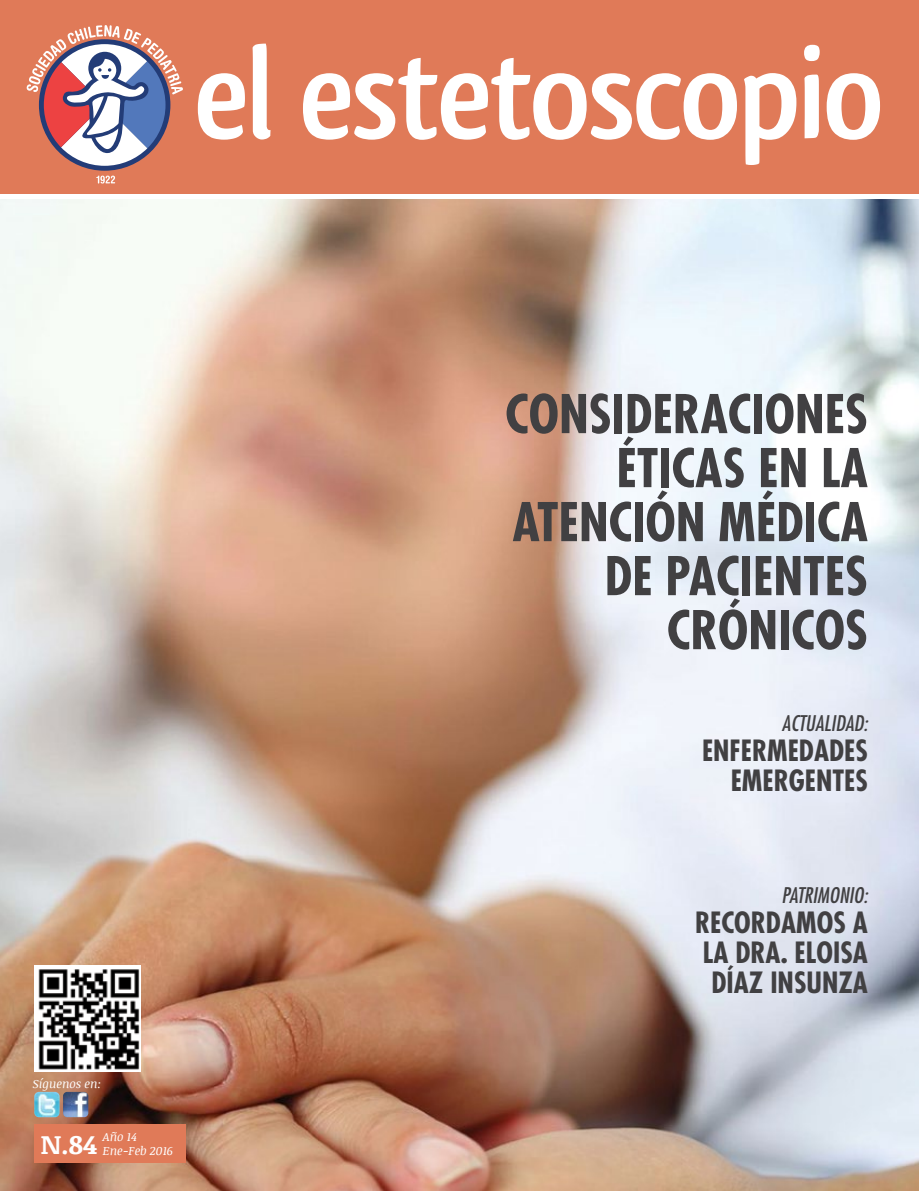
<style>
.page{position:relative;width:919px;height:1191px;background:#fff}
.page>*{position:absolute;margin:0;border:0;box-sizing:border-box;transform-origin:0 0}
.t1{font:700 condensed 51.9px/54px "Futura Std";color:#414042;text-align:right}
.t2{font:700 condensed 28.5px/30px "Futura Std";color:#414042;text-align:right}
.t3{font:700 27px "Noticia Text";color:#fff}
.t4{font:italic condensed 21px "Futura Std";color:#414042}
.t5{font:italic 12px "Noticia Text";color:#fff}
</style>
<div class="page">
<img style="left:0;top:200px;width:918px;height:991px">
<div style="left:0;top:0;width:918px;height:194px;background:#e07a58"></div>
<img style="left:63px;top:1091px;width:25px;height:26px">
<img style="left:34px;top:1091px;width:26px;height:26px">
<div style="left:34px;top:1124px;width:151px;height:38px;background:#e07a58"></div>
<svg style="left:198px;top:73px;width:47px;height:67px"></svg>
<svg style="left:252px;top:44px;width:18px;height:95px"></svg>
<svg style="left:303px;top:58px;width:434px;height:82px"></svg>
<svg style="left:744px;top:73px;width:52px;height:92px"></svg>
<svg style="left:804px;top:45px;width:15px;height:93px"></svg>
<svg style="left:826px;top:73px;width:54px;height:67px"></svg>
<svg style="left:96px;top:175px;width:19px;height:8px"></svg>
<svg style="left:26px;top:25px;width:157px;height:141px"></svg>
<img style="left:35px;top:965px;width:105px;height:106px">
<p class="t5" style="left:33px;top:1075px;width:70px">Síguenos en:</p>
<p class="t5" style="left:103px;top:1128px;width:36px">Año 14</p>
<p class="t3" style="left:40px;top:1124px;width:58px">N.84</p>
<p class="t5" style="left:103px;top:1142px;width:72px">Ene-Feb 2016</p>
<p class="t1" style="left:505px;top:387px;width:364px">CONSIDERACIONES<br>ÉTICAS EN LA<br>ATENCIÓN MÉDICA<br>DE PACIENTES<br>CRÓNICOS</p>
<p class="t4" style="left:781px;top:710px;width:87px">ACTUALIDAD:</p>
<p class="t2" style="left:702px;top:735px;width:167px">ENFERMEDADES<br>EMERGENTES</p>
<p class="t4" style="left:781px;top:882px;width:88px">PATRIMONIO:</p>
<p class="t2" style="left:695px;top:907px;width:174px;text-align:center">RECORDAMOS A<br>LA DRA. ELOISA<br>DÍAZ INSUNZA</p>
</div>
